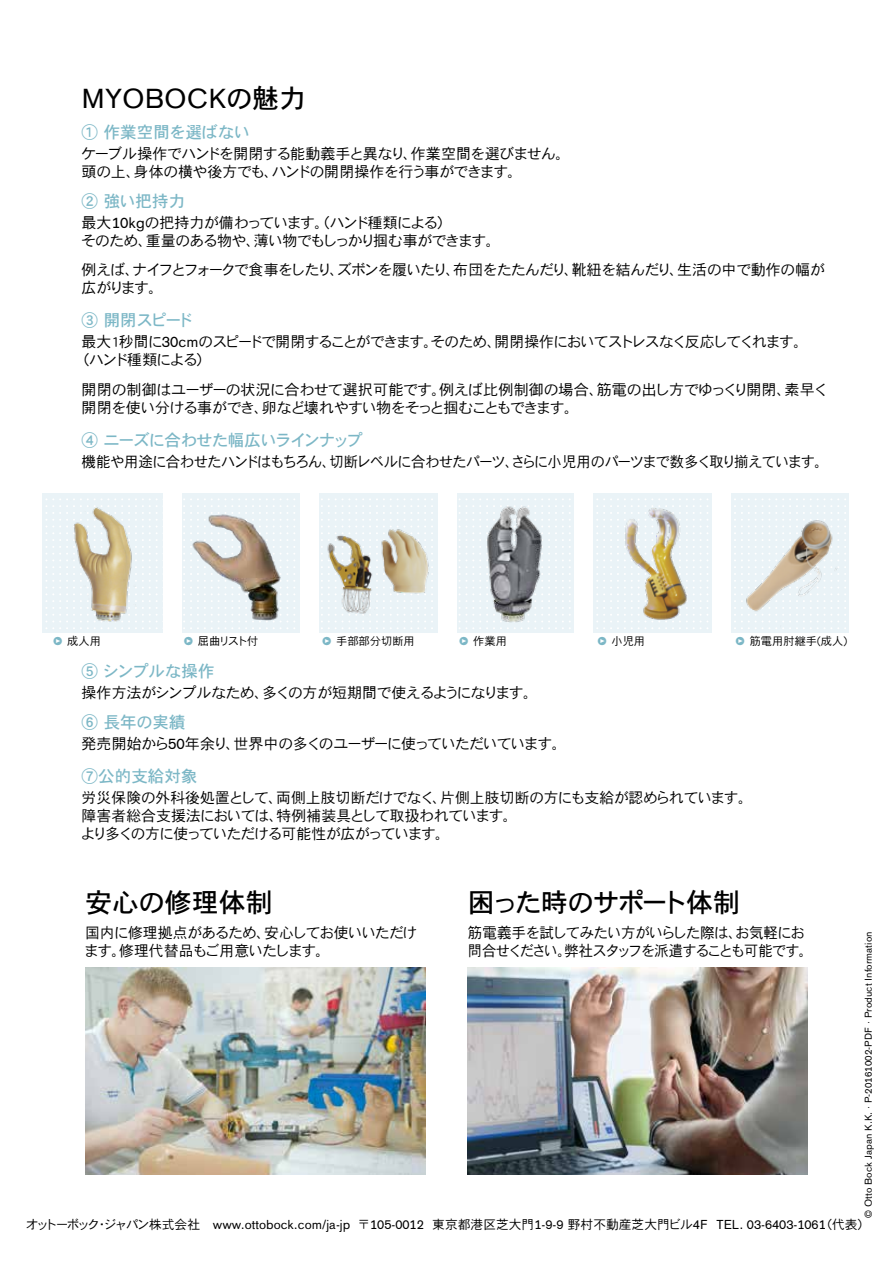
<style>
.page{position:relative;width:893px;height:1263px;background:#fff}
.page>*{position:absolute;margin:0;border:0;box-sizing:border-box;transform-origin:0 0}
.t1{font:27px "DFHS Gothic Std W5";letter-spacing:-.075em;color:#000}
.t2{font:27px "OBO Sans";color:#000}
.t3{font:27px "DFHS Gothic Std W5";color:#000}
.t4{font:16.5px "DFHS Gothic Std W5";letter-spacing:-.03em;color:#7cb7c6}
.t5{font:16.5px "DFHS Gothic Std W5";letter-spacing:-.07em;color:#7cb7c6}
.t6{font:16.5px "DFHS Gothic Std W5";letter-spacing:-.01em;color:#7cb7c6}
.t7{font:16.5px "DFHS Gothic Std W5";letter-spacing:-.005em;color:#7cb7c6}
.t8{font:16.5px "DFHS Gothic Std W5";letter-spacing:.005em;color:#7cb7c6}
.t9{font:15px/18px "DFHS Gothic Std W3";letter-spacing:-.055em;color:#000}
.t10{font:15px/18px "DFHS Gothic Std W3";letter-spacing:-.03em;color:#000}
.t11{font:15px/18px "DFHS Gothic Std W3";letter-spacing:-.08em;color:#000}
.t12{font:15px "DFHS Gothic Std W3";letter-spacing:-.055em;color:#000;scale:.96 1}
.t13{font:12.75px "OBO Sans";color:#000}
.t14{font:11.25px "DFHS Gothic Std W3";color:#000}
.t15{font:9.75px "OBO Sans";letter-spacing:.005em;color:#000}
.s1{font-family:"DFHS Gothic Std W5"}
.s2{font-family:"OBO Sans"}
.s3{font-family:"OBO Serif";color:#7cb7c6}
.s4{font-family:"DFHS Gothic Std W3"}
</style>
<div class="page">
<img style="left:85px;top:968px;width:340px;height:206px">
<img style="left:468px;top:968px;width:340px;height:206px">
<div style="left:43px;top:494px;width:806px;height:139px;background:#eaf3f7"></div>
<svg style="left:46px;top:498px;width:800px;height:131px"></svg>
<img style="left:69px;top:498px;width:69px;height:131px">
<div style="left:164px;top:486px;width:18px;height:149px;background:#fff"></div>
<div style="left:300px;top:486px;width:19px;height:149px;background:#fff"></div>
<div style="left:438px;top:486px;width:19px;height:155px;background:#fff"></div>
<img style="left:459px;top:498px;width:111px;height:130px">
<div style="left:574px;top:486px;width:19px;height:149px;background:#fff"></div>
<div style="left:712px;top:486px;width:19px;height:149px;background:#fff"></div>
<img style="left:186px;top:509px;width:97px;height:113px">
<img style="left:319px;top:511px;width:118px;height:108px">
<img style="left:617px;top:506px;width:70px;height:115px">
<img style="left:731px;top:506px;width:115px;height:123px">
<h1 class="t2" style="left:82px;top:83px;width:226px">MYOBOCK<span class="s1">の魅力</span></h1>
<p class="t6" style="left:82px;top:123px;width:170px">① 作業空間を選ばない</p>
<p class="t9" style="left:81px;top:144px;width:491px">ケーブル操作でハンドを開閉する能動義手と異なり、作業空間を選びません。頭の上、身体の横や後方でも、ハンドの開閉操作を行う事ができます。</p>
<p class="t4" style="left:82px;top:192px;width:105px">② 強い把持力</p>
<p class="t9" style="left:81px;top:213px;width:421px">最大<span class="s2">10kg</span>の把持力が備わっています。（ハンド種類による）<br>そのため、重量のある物や、薄い物でもしっかり掴む事ができます。</p>
<p class="t9" style="left:82px;top:261px;width:745px">例えば、ナイフとフォークで食事をしたり、ズボンを履いたり、布団をたたんだり、靴紐を結んだり、生活の中で動作の幅が広がります。</p>
<p class="t4" style="left:82px;top:311px;width:114px">③ 開閉スピード</p>
<p class="t11" style="left:74px;top:333px;width:735px;text-indent:7px">最大1秒間に<span class="s2">30cm</span>のスピードで開閉することができます。そのため、開閉操作においてストレスなく反応してくれます。（ハンド種類による）</p>
<p class="t9" style="left:82px;top:381px;width:749px">開閉の制御はユーザーの状況に合わせて選択可能です。例えば比例制御の場合、筋電の出し方でゆっくり開閉、素早く開閉を使い分ける事ができ、卵など壊れやすい物をそっと掴むこともできます。</p>
<p class="t5" style="left:82px;top:431px;width:282px">④ ニーズに合わせた幅広いラインナップ</p>
<p class="t12" style="left:82px;top:454px;width:780px">機能や用途に合わせたハンドはもちろん、切断レベルに合わせたパーツ、さらに小児用のパーツまで数多く取り揃えています。</p>
<p class="t14" style="left:53px;top:635px;width:49px"><span class="s3">•</span> 成人用</p>
<p class="t14" style="left:184px;top:635px;width:76px"><span class="s3">•</span> 屈曲リスト付</p>
<p class="t14" style="left:322px;top:635px;width:94px"><span class="s3">•</span> 手部部分切断用</p>
<p class="t14" style="left:459px;top:635px;width:49px"><span class="s3">•</span> 作業用</p>
<p class="t14" style="left:597px;top:635px;width:49px"><span class="s3">•</span> 小児用</p>
<p class="t14" style="left:736px;top:635px;width:113px"><span class="s3">•</span> 筋電用肘継手(成人)</p>
<p class="t7" style="left:82px;top:662px;width:134px">⑤ シンプルな操作</p>
<p class="t9" style="left:82px;top:683px;width:458px">操作方法がシンプルなため、多くの方が短期間で使えるようになります。</p>
<p class="t4" style="left:82px;top:713px;width:106px">⑥ 長年の実績</p>
<p class="t9" style="left:82px;top:734px;width:487px">発売開始から<span class="s2">50</span>年余り、世界中の多くのユーザーに使っていただいています。</p>
<p class="t8" style="left:82px;top:767px;width:117px">⑦公的支給対象</p>
<p class="t10" style="left:81px;top:788px;width:674px">労災保険の外科後処置として、両側上肢切断だけでなく、片側上肢切断の方にも支給が認められています。障害者総合支援法においては、特例補装具として取扱われています。<br>より多くの方に使っていただける可能性が広がっています。</p>
<h1 class="t3" style="left:85px;top:888px;width:189px">安心の修理体制</h1>
<h1 class="t1" style="left:468px;top:888px;width:274px">困った時のサポート体制</h1>
<p class="t9" style="left:84px;top:923px;width:335px">国内に修理拠点があるため、安心してお使いいただけます。修理代替品もご用意いたします。</p>
<p class="t9" style="left:468px;top:923px;width:347px">筋電義手を試してみたい方がいらした際は、お気軽にお問合せください。弊社スタッフを派遣することも可能です。</p>
<p class="t15" style="left:863px;top:1217px;width:288px;rotate:-90deg">© Otto Bock Japan K.K. · P-20161002-PDF · Product Information</p>
<p class="t13" style="left:26px;top:1217px;width:846px"><span class="s4">オットーボック･ジャパン株式会社　　</span>www.ottobock.com/ja-jp <span class="s4">〒</span>105-0012 <span class="s4">東京都港区芝大門</span>1-9-9 <span class="s4">野村不動産芝大門ビル</span>4F TEL. 03-6403-1061<span class="s4">（代表）</span></p>
</div>
